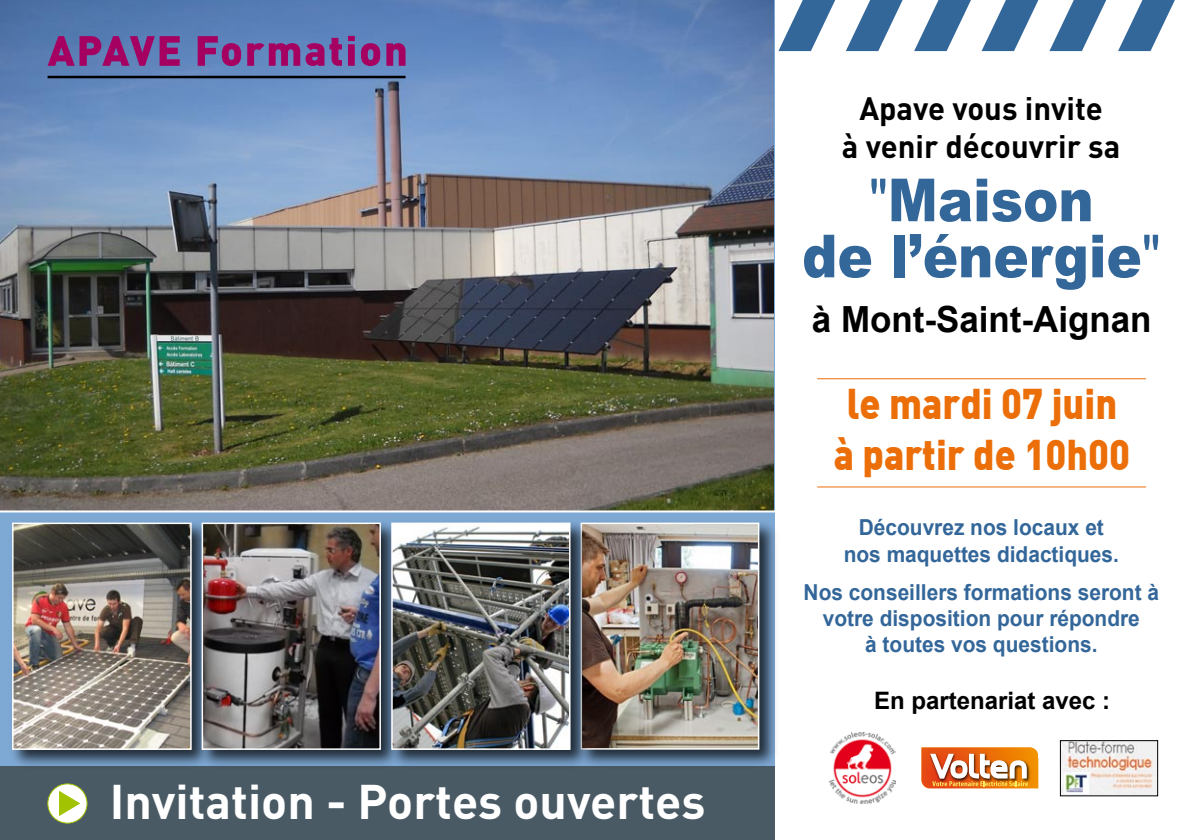
<style>
.page{position:relative;width:1191px;height:840px;background:#fff}
.page>*{position:absolute;margin:0;border:0;box-sizing:border-box;transform-origin:0 0}
.t1{font:900 59.4px/56px "Arial";color:#369;text-align:center;scale:.89 1}
.t2{font:700 48px "DINOT";color:#fff}
.t3{font:900 42px/50.4px "DIN";color:#eb6e08;text-align:center;scale:.9 1}
.t4{font:700 36px "Arial";color:#000}
.t5{font:700 32px/38.4px "DINOT";color:#000;text-align:center}
.t6{font:700 24px "Arial";color:#000}
.t7{font:700 22px/26.4px "Arial";color:#369;text-align:center;scale:.95 1}
.s1{font-weight:400}
</style>
<div class="page">
<img style="left:0;top:0;width:773px;height:510px">
<div style="left:0;top:765px;width:774px;height:74px;background:#495a64"></div>
<div style="left:48px;top:783px;width:39px;height:39px;background:#fff;border-radius:50%"></div>
<div style="left:48px;top:783px;width:39px;height:39px;border:1px solid #a2c301;border-radius:50%"></div>
<svg style="left:59px;top:790px;width:21px;height:25px"></svg>
<svg style="left:48px;top:36px;width:132px;height:30px"></svg>
<svg style="left:198px;top:36px;width:43px;height:30px"></svg>
<svg style="left:247px;top:38px;width:95px;height:28px"></svg>
<svg style="left:348px;top:36px;width:7px;height:30px"></svg>
<svg style="left:361px;top:43px;width:19px;height:23px"></svg>
<svg style="left:386px;top:43px;width:19px;height:23px"></svg>
<hr style="left:48px;top:76px;width:357px;height:2px;background:#000">
<svg style="left:778px;top:0;width:397px;height:51px"></svg>
<hr style="left:817px;top:486px;width:329px;height:1px;background:#eb6e08">
<div style="left:577px;top:518px;width:203px;height:251px;background:#000;opacity:.75"></div>
<img style="left:592px;top:525px;width:164px;height:221px">
<div style="left:580px;top:522px;width:179px;height:227px;border:2px solid #fff"></div>
<hr style="left:817px;top:378px;width:329px;height:1px;background:#eb6e08">
<img style="left:829px;top:732px;width:66px;height:71px">
<img style="left:921px;top:747px;width:117px;height:41px">
<div style="left:8px;top:518px;width:205px;height:251px;background:#000;opacity:.75"></div>
<img style="left:15px;top:525px;width:174px;height:221px">
<div style="left:12px;top:522px;width:180px;height:227px;border:2px solid #fff"></div>
<div style="left:198px;top:518px;width:204px;height:251px;background:#000;opacity:.75"></div>
<img style="left:205px;top:525px;width:173px;height:221px">
<div style="left:202px;top:522px;width:179px;height:227px;border:2px solid #fff"></div>
<img style="left:1062px;top:742px;width:93px;height:51px">
<div style="left:1060px;top:740px;width:97px;height:55px;border:1px solid #000"></div>
<div style="left:387px;top:518px;width:205px;height:251px;background:#000;opacity:.75"></div>
<img style="left:394px;top:525px;width:173px;height:221px">
<div style="left:391px;top:522px;width:179px;height:227px;border:2px solid #fff"></div>
<h2 class="t2" style="left:110px;top:768px;width:597px">Invitation - Portes ouvertes</h2>
<h3 class="t5" style="left:842px;top:88px;width:280px">Apave vous invite<br>à venir découvrir sa</h3>
<h1 class="t1" style="left:802px;top:170px;width:404px"><span class="s1">"</span>Maison<br>de l’énergie<span class="s1">"</span></h1>
<h3 class="t4" style="left:812px;top:296px;width:341px">à Mont-Saint-Aignan</h3>
<h3 class="t3" style="left:834px;top:376px;width:330px">le mardi 07 juin à partir de 10h00</h3>
<p class="t7" style="left:843px;top:515px;width:291px">Découvrez nos locaux et nos maquettes didactiques.</p>
<p class="t7" style="left:803px;top:579px;width:376px">Nos conseillers formations seront à votre disposition pour répondre<br>à toutes vos questions.</p>
<p class="t6" style="left:874px;top:684px;width:238px">En partenariat avec :</p>
</div>
